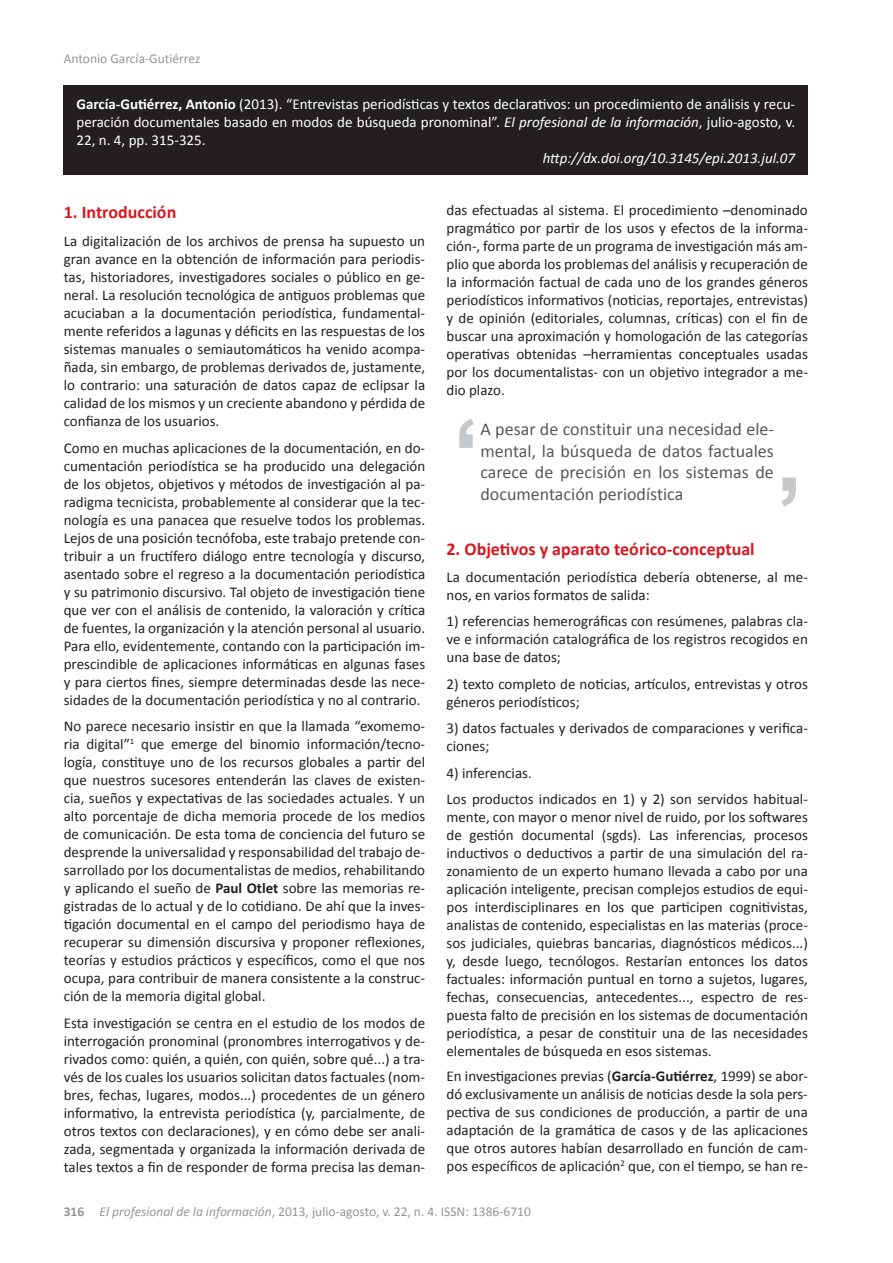
<style>
.page{position:relative;width:893px;height:1263px;background:#fff}
.page>*{position:absolute;margin:0;border:0;box-sizing:border-box;transform-origin:0 0}
.t1{font:18px/21.6px "Calibri";color:#57585a;text-align:justify}
.t2{font:700 18px "Calibri";color:#d7171f}
.t3{font:15px/18px "Calibri";color:#231f20;text-align:justify}
.t4{font:15px/18px "Calibri";color:#fff;text-align:justify}
.t5{font:italic 15px "Calibri";color:#fff}
.t6{font:13.5px "Calibri";color:#939598}
.s1{font-weight:700}
.s2{font-style:italic}
</style>
<div class="page">
<div style="left:64px;top:85px;width:744px;height:89px;background:#231f20"></div>
<svg style="left:781px;top:477px;width:15px;height:29px"></svg>
<svg style="left:459px;top:419px;width:15px;height:29px"></svg>
<p class="t6" style="left:64px;top:50px;width:138px">Antonio García-Gutiérrez</p>
<p class="t4" style="left:77px;top:95px;width:720px"><span class="s1">García-Gutiérrez, Antonio</span> (2013). “Entrevistas periodísticas y textos declarativos: un procedimiento de análisis y recu&shy;peración documentales basado en modos de búsqueda pronominal”. <span class="s2">El profesional de la información</span>, julio-agosto, v.<br>22, n. 4, pp. 315-325.</p>
<p class="t5" style="left:543px;top:148px;width:254px">http://dx.doi.org/10.3145/epi.2013.jul.07</p>
<p class="t2" style="left:64px;top:200px;width:114px">1. Introducción</p>
<p class="t3" style="left:64px;top:232px;width:363px">La digitalización de los archivos de prensa ha supuesto un gran avance en la obtención de información para periodis&shy;tas, historiadores, investigadores sociales o público en ge&shy;neral. La resolución tecnológica de antiguos problemas que acuciaban a la documentación periodística, fundamental&shy;mente referidos a lagunas y déficits en las respuestas de los sistemas manuales o semiautomáticos ha venido acompa&shy;ñada, sin embargo, de problemas derivados de, justamente, lo contrario: una saturación de datos capaz de eclipsar la calidad de los mismos y un creciente abandono y pérdida de confianza de los usuarios.</p>
<p class="t3" style="left:64px;top:439px;width:363px">Como en muchas aplicaciones de la documentación, en do&shy;cumentación periodística se ha producido una delegación de los objetos, objetivos y métodos de investigación al pa&shy;radigma tecnicista, probablemente al considerar que la tec&shy;nología es una panacea que resuelve todos los problemas.<br>Lejos de una posición tecnófoba, este trabajo pretende con&shy;tribuir a un fructífero diálogo entre tecnología y discurso, asentado sobre el regreso a la documentación periodística y su patrimonio discursivo. Tal objeto de investigación tiene que ver con el análisis de contenido, la valoración y crítica de fuentes, la organización y la atención personal al usuario.<br>Para ello, evidentemente, contando con la participación im&shy;prescindible de aplicaciones informáticas en algunas fases y para ciertos fines, siempre determinadas desde las nece&shy;sidades de la documentación periodística y no al contrario.</p>
<p class="t3" style="left:64px;top:717px;width:363px">No parece necesario insistir en que la llamada “exomemo&shy;ria digital”<sup>1</sup> que emerge del binomio información/tecno&shy;logía, constituye uno de los recursos globales a partir del que nuestros sucesores entenderán las claves de existen&shy;cia, sueños y expectativas de las sociedades actuales. Y un alto porcentaje de dicha memoria procede de los medios de comunicación. De esta toma de conciencia del futuro se desprende la universalidad y responsabilidad del trabajo de&shy;sarrollado por los documentalistas de medios, rehabilitando y aplicando el sueño de <span class="s1">Paul Otlet</span> sobre las memorias re&shy;gistradas de lo actual y de lo cotidiano. De ahí que la inves&shy;tigación documental en el campo del periodismo haya de recuperar su dimensión discursiva y proponer reflexiones, teorías y estudios prácticos y específicos, como el que nos ocupa, para contribuir de manera consistente a la construc&shy;ción de la memoria digital global.</p>
<p class="t3" style="left:64px;top:1014px;width:363px">Esta investigación se centra en el estudio de los modos de interrogación pronominal (pronombres interrogativos y de&shy;rivados como: quién, a quién, con quién, sobre qué...) a tra&shy;vés de los cuales los usuarios solicitan datos factuales (nom&shy;bres, fechas, lugares, modos...) procedentes de un género informativo, la entrevista periodística (y, parcialmente, de otros textos con declaraciones), y en cómo debe ser anali&shy;zada, segmentada y organizada la información derivada de tales textos a fin de responder de forma precisa las deman-</p>
<p class="t3" style="left:446px;top:201px;width:363px">das efectuadas al sistema. El procedimiento –denominado pragmático por partir de los usos y efectos de la informa&shy;ción-, forma parte de un programa de investigación más am&shy;plio que aborda los problemas del análisis y recuperación de la información factual de cada uno de los grandes géneros periodísticos informativos (noticias, reportajes, entrevistas) y de opinión (editoriales, columnas, críticas) con el fin de buscar una aproximación y homologación de las categorías operativas obtenidas –herramientas conceptuales usadas por los documentalistas- con un objetivo integrador a me&shy;dio plazo.</p>
<p class="t1" style="left:480px;top:418px;width:295px">A pesar de constituir una necesidad ele&shy;mental, la búsqueda de datos factuales carece de precisión en los sistemas de documentación periodística</p>
<p class="t2" style="left:446px;top:538px;width:310px">2. Objetivos y aparato teórico-conceptual</p>
<p class="t3" style="left:446px;top:568px;width:363px">La documentación periodística debería obtenerse, al me&shy;nos, en varios formatos de salida:</p>
<p class="t3" style="left:446px;top:612px;width:363px">1) referencias hemerográficas con resúmenes, palabras cla&shy;ve e información catalográfica de los registros recogidos en una base de datos;</p>
<p class="t3" style="left:446px;top:675px;width:363px">2) texto completo de noticias, artículos, entrevistas y otros géneros periodísticos;</p>
<p class="t3" style="left:446px;top:719px;width:363px">3) datos factuales y derivados de comparaciones y verifica&shy;ciones;</p>
<p class="t3" style="left:446px;top:759px;width:363px;line-height:26.5px">4) inferencias.<br>Los productos indicados en 1) y 2) son servidos habitual-</p>
<p class="t3" style="left:446px;top:808px;width:363px">mente, con mayor o menor nivel de ruido, por los softwares de gestión documental (sgds). Las inferencias, procesos inductivos o deductivos a partir de una simulación del ra&shy;zonamiento de un experto humano llevada a cabo por una aplicación inteligente, precisan complejos estudios de equi&shy;pos interdisciplinares en los que participen cognitivistas, analistas de contenido, especialistas en las materias (proce&shy;sos judiciales, quiebras bancarias, diagnósticos médicos...) y, desde luego, tecnólogos. Restarían entonces los datos factuales: información puntual en torno a sujetos, lugares, fechas, consecuencias, antecedentes..., espectro de res&shy;puesta falto de precisión en los sistemas de documentación periodística, a pesar de constituir una de las necesidades elementales de búsqueda en esos sistemas.</p>
<p class="t3" style="left:446px;top:1067px;width:363px">En investigaciones previas (<span class="s1">García-Gutiérrez</span>, 1999) se abor&shy;dó exclusivamente un análisis de noticias desde la sola pers&shy;pectiva de sus condiciones de producción, a partir de una adaptación de la gramática de casos y de las aplicaciones que otros autores habían desarrollado en función de cam&shy;pos específicos de aplicación<sup>2</sup> que, con el tiempo, se han re-</p>
<p class="t6" style="left:64px;top:1203px;width:469px"><span class="s1">316</span> <span class="s2">El profesional de la información</span>, 2013, julio-agosto, v. 22, n. 4. ISSN: 1386-6710</p>
</div>
